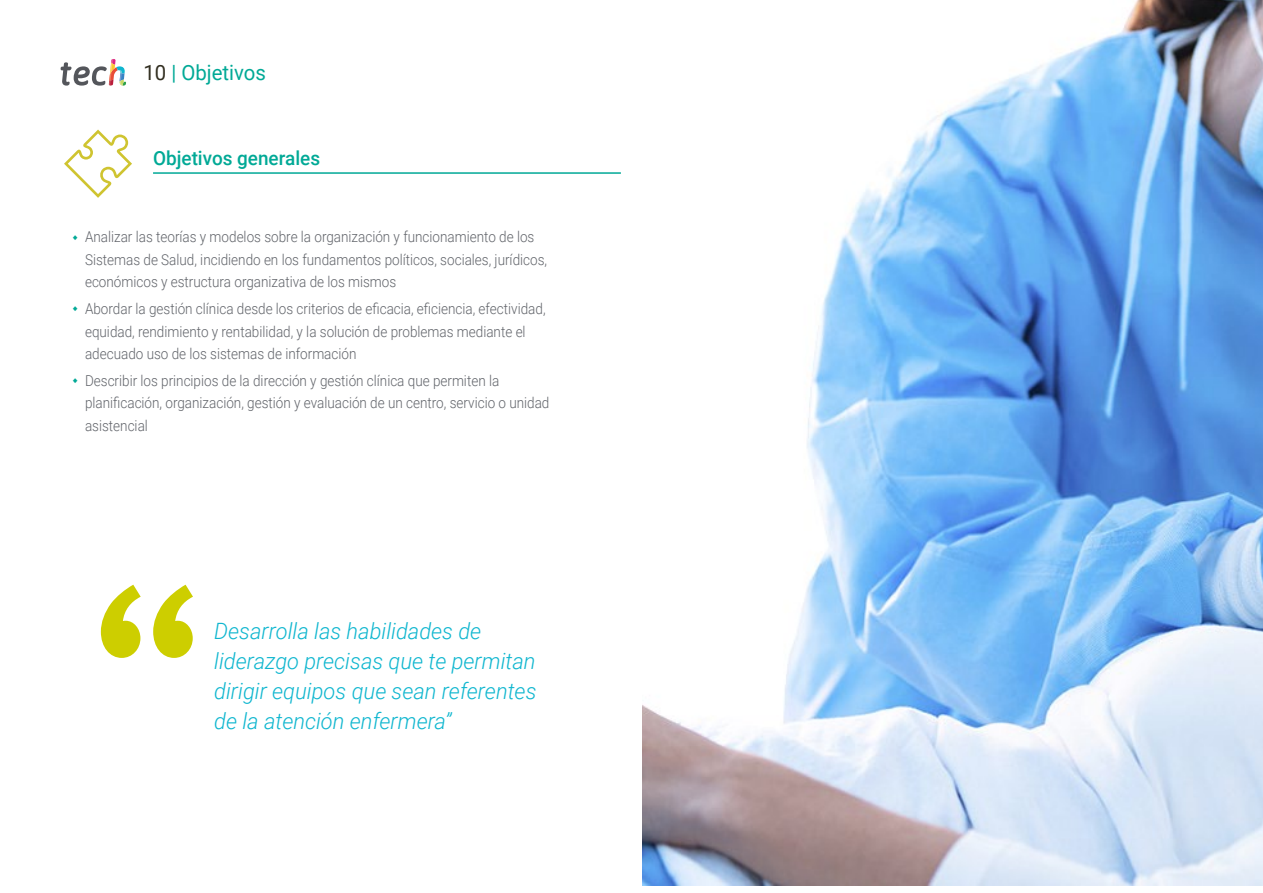
<style>
.page{position:relative;width:1263px;height:893px;background:#fff}
.page>*{position:absolute;margin:0;border:0;box-sizing:border-box;transform-origin:0 0}
.t1{font:italic 300 22.5px/30px "Roboto";color:#0fb6cf}
.t2{font:21px "Roboto";color:#00a996}
.t3{font:500 19.5px "Roboto";color:#00a996}
.t4{font:300 15px/22.5px "Roboto";color:#61646a;scale:.9 1}
.s1{color:#312e20}
</style>
<div class="page">
<hr style="left:153px;top:173px;width:468px;height:1px;background:#00a996">
<svg style="left:64px;top:130px;width:68px;height:68px"></svg>
<svg style="left:61px;top:59px;width:65px;height:27px"></svg>
<img style="left:642px;top:0;width:621px;height:885px">
<svg style="left:101px;top:585px;width:92px;height:73px"></svg>
<h2 class="t2" style="left:144px;top:57px;width:124px"><span class="s1">10</span> | Objetivos</h2>
<h3 class="t3" style="left:153px;top:144px;width:169px">Objetivos generales</h3>
<p class="t4" style="left:85px;top:225px;width:515px">Analizar las teorías y modelos sobre la organización y funcionamiento de los<br>Sistemas de Salud, incidiendo en los fundamentos políticos, sociales, jurídicos, económicos y estructura organizativa de los mismos</p>
<p class="t4" style="left:85px;top:297px;width:513px">Abordar la gestión clínica desde los criterios de eficacia, eficiencia, efectividad, equidad, rendimiento y rentabilidad, y la solución de problemas mediante el adecuado uso de los sistemas de información</p>
<p class="t4" style="left:85px;top:369px;width:517px">Describir los principios de la dirección y gestión clínica que permiten la planificación, organización, gestión y evaluación de un centro, servicio o unidad asistencial</p>
<h1 class="t1" style="left:214px;top:615px;width:324px">Desarrolla las habilidades de liderazgo precisas que te permitan dirigir equipos que sean referentes de la atención enfermera”</h1>
</div>
